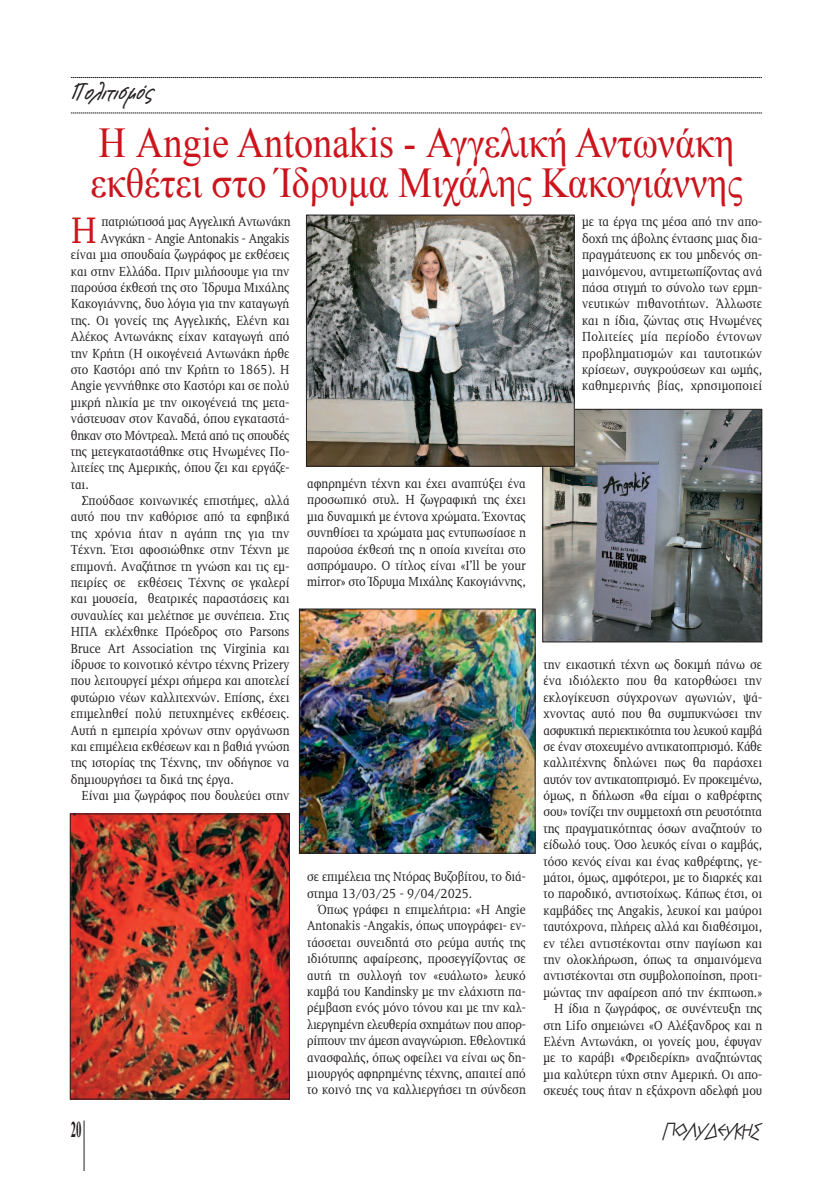
<style>
.page{position:relative;width:833px;height:1188px;background:#fff}
.page>*{position:absolute;margin:0;border:0;box-sizing:border-box;transform-origin:0 0}
.t1{font:42.5px/40px "Times New Roman";color:#cb141c;scale:.9 1}
.t2{font:37.88px "PF Diplomat";color:#cb141c;scale:.9 1}
.t3{font:italic 700 22.5px "CF Note";color:#231f20}
.t4{font:700 22.5px "Times New Roman";color:#231f20;scale:.48 1}
.t5{font:italic 700 17.88px "Mg Greek Archaic UC Pol";letter-spacing:-.06em;color:#231f20}
.t6{font:13.5px/16.4px "PF Diplomat";color:#231f20;text-align:justify;scale:.9 1}
.t7{font:13.5px "PF Diplomat";letter-spacing:-.025em;color:#231f20;scale:.9 1}
</style>
<div class="page">
<hr style="left:84px;top:1120px;width:1px;height:50px;background:#231f20">
<svg style="left:71px;top:77px;width:691px;height:1px"></svg>
<svg style="left:71px;top:113px;width:691px;height:1px"></svg>
<img style="left:544px;top:411px;width:216px;height:229px">
<div style="left:542px;top:409px;width:220px;height:233px;border:1px solid #231f20"></div>
<img style="left:72px;top:815px;width:216px;height:281px">
<div style="left:70px;top:813px;width:220px;height:285px;border:1px solid #231f20"></div>
<img style="left:301px;top:610px;width:232px;height:241px">
<div style="left:299px;top:608px;width:236px;height:245px;border:1px solid #231f20"></div>
<img style="left:308px;top:217px;width:264px;height:247px">
<div style="left:306px;top:215px;width:268px;height:251px;border:1px solid #231f20"></div>
<h3 class="t3" style="left:71px;top:82px;width:89px">Πολιτισμ ός</h3>
<h1 class="t1" style="left:90px;top:123px;width:726px">Η Angie Antonakis - Αγγελική Αντωνάκη εκθέτει στο Ίδρυμα Μιχάλης Κακογιάννης</h1>
<h2 class="t2" style="left:71px;top:210px;width:31px">H</h2>
<p class="t6" style="left:101px;top:214px;width:211px">πατριώτισσά μας Αγγελική Aντωνάκη</p>
<p class="t6" style="left:100px;top:230px;width:211px">Ανγκάκη - Angie Antonakis - Angakis</p>
<p class="t6" style="left:71px;top:247px;width:244px">είναι μια σπουδαία ζωγράφος με εκθέσεις</p>
<p class="t6" style="left:71px;top:263px;width:244px">και στην Ελλάδα. Πριν μιλήσουμε για την</p>
<p class="t6" style="left:71px;top:279px;width:244px">παρούσα έκθεσή της στο Ίδρυμα Μιχάλης</p>
<p class="t6" style="left:71px;top:296px;width:244px">Κακογιάννης, δυο λόγια για την καταγωγή</p>
<p class="t6" style="left:71px;top:312px;width:244px">της. Οι γονείς της Αγγελικής, Ελένη και</p>
<p class="t6" style="left:71px;top:329px;width:244px">Αλέκος Αντωνάκης είχαν καταγωγή από</p>
<p class="t6" style="left:71px;top:345px;width:244px">την Κρήτη (Η οικογένειά Αντωνάκη ήρθε</p>
<p class="t6" style="left:71px;top:361px;width:244px">στο Καστόρι από την Κρήτη το 1865). Η</p>
<p class="t6" style="left:71px;top:378px;width:244px">Angie γεννήθηκε στο Καστόρι και σε πολύ</p>
<p class="t6" style="left:71px;top:394px;width:244px">μικρή ηλικία με την οικογένειά της μετα-</p>
<p class="t6" style="left:71px;top:410px;width:244px">νάστευσαν στον Καναδά, όπου εγκαταστά-</p>
<p class="t7" style="left:71px;top:428px;width:244px">θηκαν στο Μόντρεαλ. Μετά από τις σπουδές</p>
<p class="t6" style="left:71px;top:443px;width:244px">της μετεγκαταστάθηκε στις Ηνωμένες Πο-</p>
<p class="t6" style="left:71px;top:460px;width:244px">λιτείες της Αμερικής, όπου ζει και εργάζε-</p>
<p class="t6" style="left:71px;top:476px;width:21px">ται.</p>
<p class="t6" style="left:81px;top:492px;width:232px">Σπούδασε κοινωνικές επιστήμες, αλλά</p>
<p class="t6" style="left:71px;top:509px;width:244px">αυτό που την καθόρισε από τα εφηβικά</p>
<p class="t6" style="left:71px;top:525px;width:244px">της χρόνια ήταν η αγάπη της για την</p>
<p class="t6" style="left:71px;top:541px;width:244px">Τέχνη. Έτσι αφοσιώθηκε στην Τέχνη με</p>
<p class="t6" style="left:71px;top:558px;width:244px">επιμονή. Αναζήτησε τη γνώση και τις εμ-</p>
<p class="t6" style="left:71px;top:574px;width:244px">πειρίες σε εκθέσεις Τέχνης σε γκαλερί</p>
<p class="t6" style="left:71px;top:591px;width:244px">και μουσεία, θεατρικές παραστάσεις και</p>
<p class="t6" style="left:71px;top:607px;width:244px">συναυλίες και μελέτησε με συνέπεια. Στις</p>
<p class="t6" style="left:71px;top:623px;width:244px">ΗΠΑ εκλέχθηκε Πρόεδρος στο Parsons</p>
<p class="t6" style="left:71px;top:640px;width:244px">Bruce Art Association της Virginia και</p>
<p class="t6" style="left:71px;top:656px;width:244px">ίδρυσε το κοινοτικό κέντρο τέχνης Prizery</p>
<p class="t6" style="left:71px;top:672px;width:244px">που λειτουργεί μέχρι σήμερα και αποτελεί</p>
<p class="t6" style="left:71px;top:689px;width:244px">φυτώριο νέων καλλιτεχνών. Επίσης, έχει</p>
<p class="t6" style="left:71px;top:705px;width:244px">επιμεληθεί πολύ πετυχημένες εκθέσεις.</p>
<p class="t6" style="left:71px;top:722px;width:244px">Αυτή η εμπειρία χρόνων στην οργάνωση</p>
<p class="t6" style="left:71px;top:738px;width:244px">και επιμέλεια εκθέσεων και η βαθιά γνώση</p>
<p class="t6" style="left:71px;top:754px;width:244px">της ιστορίας της Τέχνης, την οδήγησε να</p>
<p class="t6" style="left:71px;top:771px;width:182px">δημιουργήσει τα δικά της έργα.</p>
<p class="t6" style="left:81px;top:787px;width:232px">Είναι μια ζωγράφος που δουλεύει στην</p>
<p class="t6" style="left:307px;top:475px;width:244px">αφηρημένη τέχνη και έχει αναπτύξει ένα προσωπικό στυλ. Η ζωγραφική της έχει μια δυναμική με έντονα χρώματα. Έχοντας συνηθίσει τα χρώματα μας εντυπωσίασε η παρούσα έκθεσή της η οποία κινείται στο ασπρόμαυρο. Ο τίτλος είναι «I’ll be your mirror» στο Ίδρυμα Μιχάλης Κακογιάννης,</p>
<p class="t6" style="left:307px;top:868px;width:244px">σε επιμέλεια της Ντόρας Βυζοβίτου, το διά&shy;στημα 13/03/25 - 9/04/2025.</p>
<p class="t6" style="left:307px;top:901px;width:244px;text-indent:11px">Όπως γράφει η επιμελήτρια: «Η Angie Antonakis -Angakis, όπως υπογράφει- εν&shy;τάσσεται συνειδητά στο ρεύμα αυτής της ιδιότυπης αφαίρεσης, προσεγγίζοντας σε αυτή τη συλλογή τον «ευάλωτο» λευκό καμβά του Kandinsky με την ελάχιστη πα&shy;ρέμβαση ενός μόνο τόνου και με την καλ&shy;λιεργημένη ελευθερία σχημάτων που απορ&shy;ρίπτουν την άμεση αναγνώριση. Εθελοντικά ανασφαλής, όπως οφείλει να είναι ως δη&shy;μιουργός αφηρημένης τέχνης, απαιτεί από το κοινό της να καλλιεργήσει τη σύνδεση</p>
<p class="t6" style="left:582px;top:214px;width:201px">με τα έργα της μέσα από την απο&shy;δοχή της άβολης έντασης μιας δια&shy;πραγμάτευσης εκ του μηδενός ση&shy;μαινόμενου, αντιμετωπίζοντας ανά πάσα στιγμή το σύνολο των ερμη&shy;νευτικών πιθανοτήτων. Άλλωστε και η ίδια, ζώντας στις Ηνωμένες Πολιτείες μία περίοδο έντονων προβληματισμών και ταυτοτικών κρίσεων, συγκρούσεων και ωμής, καθημερινής βίας, χρησιμοποιεί</p>
<p class="t6" style="left:543px;top:656px;width:244px;text-align:right">την εικαστική τέχνη ως δοκιμή πάνω σε ένα ιδιόλεκτο που θα κατορθώσει την εκλογίκευση σύγχρονων αγωνιών, ψά&shy;χνοντας αυτό που θα συμπυκνώσει την ασφυκτική περιεκτικότητα του λευκού καμβά σε έναν στοχευμένο αντικατοπτρισμό. Κάθε καλλιτέχνης δηλώνει πως θα παράσχει αυτόν τον αντικατοπτρισμό. Εν προκειμένω, όμως, η δήλωση «θα είμαι ο καθρέφτης σου» τονίζει την συμμετοχή στη ρευστότητα της πραγματικότητας όσων αναζητούν το είδωλό τους. Όσο λευκός είναι ο καμβάς, τόσο κενός είναι και ένας καθρέφτης, γε&shy;μάτοι, όμως, αμφότεροι, με το διαρκές και το παροδικό, αντιστοίχως. Κάπως έτσι, οι καμβάδες της Angakis, λευκοί και μαύροι ταυτόχρονα, πλήρεις αλλά και διαθέσιμοι, εν τέλει αντιστέκονται στην παγίωση και την ολοκλήρωση, όπως τα σημαινόμενα αντιστέκονται στη συμβολοποίηση, προτι&shy;μώντας την αφαίρεση από την έκπτωση.» Η ίδια η ζωγράφος, σε συνέντευξη της στη Lifo σημειώνει «Ο Αλέξανδρος και η Ελένη Αντωνάκη, οι γονείς μου, έφυγαν με το καράβι «Φρειδερίκη» αναζητώντας μια καλύτερη τύχη στην Αμερική. Οι απο&shy;σκευές τους ήταν η εξάχρονη αδελφή μου</p>
<h3 class="t4" style="left:71px;top:1116px;width:24px">20</h3>
<h3 class="t5" style="left:663px;top:1119px;width:100px">ΠΟΛΥDΕΥΚΗΣ</h3>
</div>
